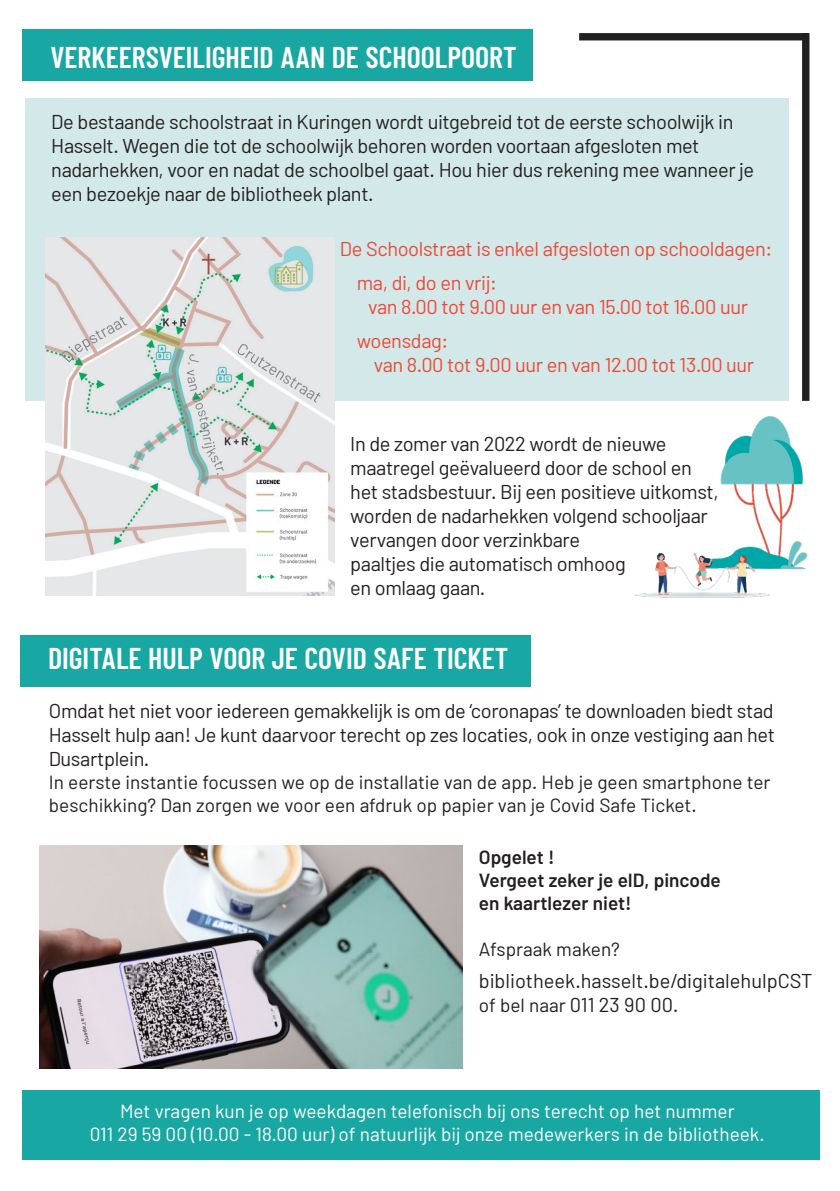
<style>
.page{position:relative;width:840px;height:1191px;background:#fff}
.page>*{position:absolute;margin:0;border:0;box-sizing:border-box;transform-origin:0 0}
.affiche_body{font:600 30px "Barlow Condensed";color:#fff}
.affiche_body-2{font:20px/24px "Barlow";letter-spacing:-.02em;color:#231f20}
.affiche_body-3{font:20px "Barlow";letter-spacing:-.02em;color:#ed4838}
.affiche_body-4{font:20px "Barlow";color:#231f20}
.affiche_body-5{font:19px/22.8px "Barlow";color:#231f20}
.affiche_body-6{font:19px "Barlow";color:#fff}
.affiche_body-7{font:600 19px "Barlow";color:#231f20}
.s1{font-size:20px}
</style>
<div class="page">
<div style="left:25px;top:98px;width:762px;height:303px;background:#d3e8e8"></div>
<div style="left:22px;top:30px;width:510px;height:51px;background:#19a7a3"></div>
<div style="left:20px;top:635px;width:510px;height:51px;background:#19a7a3"></div>
<div style="left:22px;top:1090px;width:797px;height:70px;background:#19a7a3"></div>
<div style="left:579px;top:33px;width:228px;height:7px;background:#231f20"></div>
<svg style="left:801px;top:33px;width:8px;height:368px;background:#403c3d"></svg>
<img style="left:635px;top:416px;width:173px;height:182px">
<img style="left:46px;top:237px;width:288px;height:358px">
<img style="left:40px;top:845px;width:422px;height:223px">
<p class="affiche_body" style="left:50px;top:38px;width:467px">VERKEERSVEILIGHEID AAN DE SCHOOLPOORT</p>
<p class="affiche_body-2" style="left:51px;top:109px;width:683px">De bestaande schoolstraat in Kuringen wordt uitgebreid tot de eerste schoolwijk in</p>
<p class="affiche_body-2" style="left:51px;top:133px;width:649px">Hasselt. Wegen die tot de schoolwijk behoren worden voortaan afgesloten met</p>
<p class="affiche_body-2" style="left:51px;top:157px;width:704px">nadarhekken, voor en nadat de schoolbel gaat. Hou hier dus rekening mee wanneer je een bezoekje naar de bibliotheek plant.</p>
<p class="affiche_body-3" style="left:339px;top:236px;width:434px">De Schoolstraat is enkel afgesloten op schooldagen:</p>
<p class="affiche_body-3" style="left:356px;top:270px;width:142px">ma, di, do en vrij:</p>
<p class="affiche_body-3" style="left:368px;top:294px;width:381px">van 8.00 tot 9.00 uur en van 15.00 tot 16.00 uur</p>
<p class="affiche_body-3" style="left:356px;top:328px;width:93px">woensdag:</p>
<p class="affiche_body-3" style="left:373px;top:352px;width:381px">van 8.00 tot 9.00 uur en van 12.00 tot 13.00 uur</p>
<p class="affiche_body-2" style="left:350px;top:431px;width:317px">In de zomer van 2022 wordt de nieuwe</p>
<p class="affiche_body-2" style="left:350px;top:455px;width:343px">maatregel geëvalueerd door de school en</p>
<p class="affiche_body-2" style="left:350px;top:479px;width:370px">het stadsbestuur. Bij een positieve uitkomst,</p>
<p class="affiche_body-2" style="left:350px;top:503px;width:359px">worden de nadarhekken volgend schooljaar</p>
<p class="affiche_body-2" style="left:350px;top:527px;width:231px">vervangen door verzinkbare</p>
<p class="affiche_body-2" style="left:350px;top:551px;width:277px">paaltjes die automatisch omhoog</p>
<p class="affiche_body-2" style="left:350px;top:575px;width:136px">en omlaag gaan.</p>
<p class="affiche_body" style="left:48px;top:640px;width:461px">DIGITALE HULP VOOR JE COVID SAFE TICKET</p>
<p class="affiche_body-2" style="left:49px;top:698px;width:726px">Omdat het niet voor iedereen gemakkelijk is om de ‘coronapas’ te downloaden biedt stad</p>
<p class="affiche_body-2" style="left:49px;top:722px;width:727px">Hasselt hulp aan! Je kunt daarvoor terecht op zes locaties, ook in onze vestiging aan het<br>Dusartplein.</p>
<p class="affiche_body-5" style="left:49px;top:770px;width:722px">In eerste instantie focussen we op de installatie van de app. Heb je geen smartphone ter beschikking? Dan zorgen we voor een afdruk op papier van je Covid Safe Ticket.</p>
<p class="affiche_body-7" style="left:478px;top:845px;width:77px">Opgelet !</p>
<p class="affiche_body-7" style="left:478px;top:868px;width:243px">Vergeet zeker je eID, pincode</p>
<p class="affiche_body-7" style="left:478px;top:891px;width:154px">en kaartlezer niet!</p>
<p class="affiche_body-5" style="left:478px;top:936px;width:143px">Afspraak maken?</p>
<p class="affiche_body-4" style="left:478px;top:968px;width:335px">bibliotheek.hasselt.be/digitalehulpCST</p>
<p class="affiche_body-5" style="left:478px;top:992px;width:201px">of bel naar <span class="s1">011 23 90 00</span>.</p>
<p class="affiche_body-6" style="left:120px;top:1099px;width:615px">Met vragen kun je op weekdagen telefonisch bij ons terecht op het nummer</p>
<p class="affiche_body-6" style="left:90px;top:1122px;width:676px">011 29 59 00 (10.00 - 18.00 uur) of natuurlijk bij onze medewerkers in de bibliotheek.</p>
</div>
